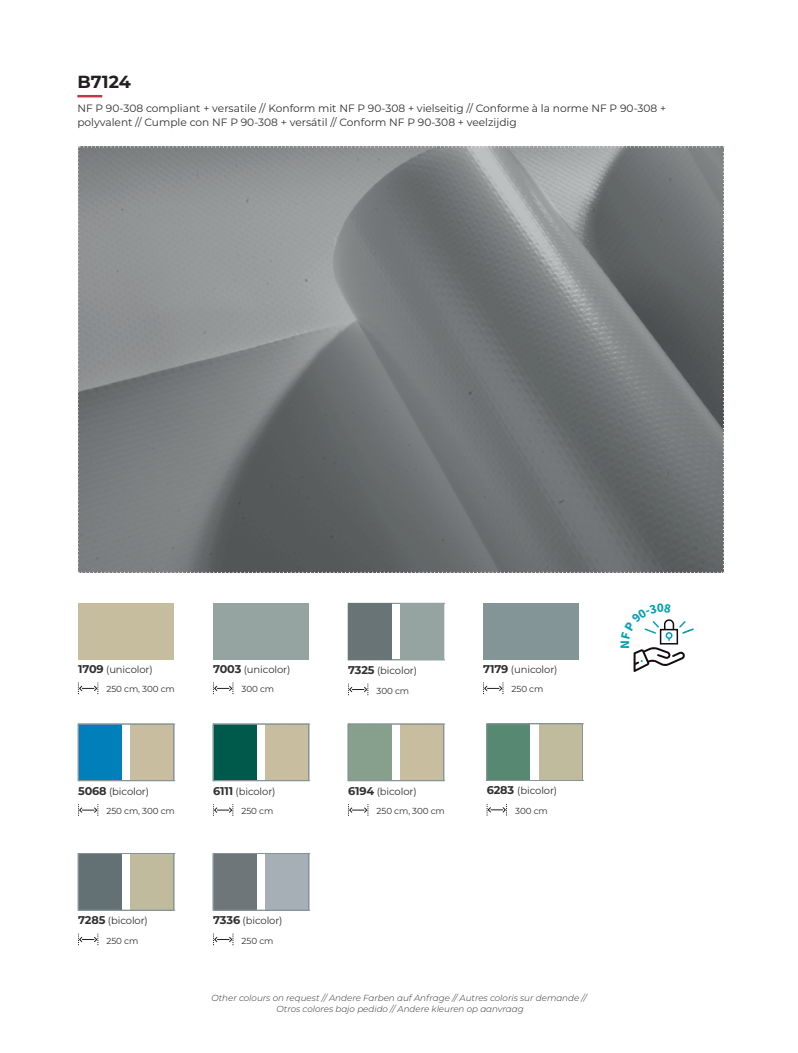
<style>
.page{position:relative;width:798px;height:1053px;background:#fff}
.page>*{position:absolute;margin:0;border:0;box-sizing:border-box;transform-origin:0 0}
.t1{font:700 17.5px "Montserrat";color:#231f20}
.t2{font:10.62px/13.8px "Montserrat";color:#312f30}
.t3{font:10px "Montserrat";letter-spacing:-.01em;color:#312f30}
.t4{font:italic 300 8.75px/10.5px "Montserrat";color:#312f30;text-align:center}
.t5{font:8.75px "Montserrat";letter-spacing:-.01em;color:#312f30}
.s1{font-weight:700;font-size:11.25px}
</style>
<div class="page">
<svg style="left:78px;top:146px;width:646px;height:427px;background:#797d7e"></svg>
<svg style="left:391px;top:603px;width:53px;height:57px"></svg>
<div style="left:78px;top:603px;width:96px;height:56px;background:#c6bd9e"></div>
<svg style="left:78px;top:682px;width:21px;height:12px"></svg>
<svg style="left:486px;top:804px;width:21px;height:11px"></svg>
<svg style="left:213px;top:933px;width:21px;height:12px"></svg>
<svg style="left:348px;top:804px;width:20px;height:11px"></svg>
<div style="left:483px;top:603px;width:95px;height:56px;background:#839597"></div>
<svg style="left:483px;top:682px;width:20px;height:12px"></svg>
<svg style="left:78px;top:804px;width:21px;height:11px"></svg>
<div style="left:213px;top:603px;width:96px;height:56px;background:#96a4a1"></div>
<svg style="left:213px;top:682px;width:20px;height:12px"></svg>
<svg style="left:78px;top:933px;width:21px;height:12px"></svg>
<svg style="left:213px;top:804px;width:20px;height:11px"></svg>
<svg style="left:78px;top:723px;width:97px;height:58px;background:#73a5b1"></svg>
<svg style="left:213px;top:723px;width:97px;height:58px;background:#739683"></svg>
<svg style="left:348px;top:723px;width:96px;height:58px;background:#acb39e"></svg>
<svg style="left:213px;top:853px;width:97px;height:57px;background:#939b9f"></svg>
<svg style="left:78px;top:853px;width:97px;height:57px;background:#9a9e93"></svg>
<svg style="left:486px;top:723px;width:97px;height:58px;background:#95a993"></svg>
<div style="left:348px;top:603px;width:43px;height:57px;background:#687476"></div>
<div style="left:400px;top:603px;width:43px;height:57px;background:#96a4a1"></div>
<svg style="left:348px;top:683px;width:20px;height:12px"></svg>
<hr style="left:77px;top:95px;width:25px;height:2px;background:#c53548">
<svg style="left:633px;top:619px;width:60px;height:53px"></svg>
<h1 class="t1" style="left:77px;top:69px;width:55px">B7124</h1>
<p class="t2" style="left:77px;top:101px;width:590px">NF P 90-308 compliant + versatile // Konform mit NF P 90-308 + vielseitig // Conforme à la norme NF P 90-308 + polyvalent // Cumple con NF P 90-308 + versátil // Conform NF P 90-308 + veelzijdig</p>
<p class="t3" style="left:78px;top:662px;width:76px"><span class="s1">1709</span> (unicolor)</p>
<p class="t5" style="left:106px;top:683px;width:70px">250 cm, 300 cm</p>
<p class="t3" style="left:78px;top:784px;width:72px"><span class="s1">5068</span> (bicolor)</p>
<p class="t5" style="left:106px;top:804px;width:70px">250 cm, 300 cm</p>
<p class="t3" style="left:213px;top:662px;width:79px"><span class="s1">7003</span> (unicolor)</p>
<p class="t5" style="left:241px;top:683px;width:34px">300 cm</p>
<p class="t3" style="left:213px;top:784px;width:64px"><span class="s1">6111</span> (bicolor)</p>
<p class="t5" style="left:241px;top:804px;width:33px">250 cm</p>
<p class="t3" style="left:348px;top:663px;width:70px"><span class="s1">7325</span> (bicolor)</p>
<p class="t5" style="left:376px;top:684px;width:34px">300 cm</p>
<p class="t3" style="left:348px;top:784px;width:70px"><span class="s1">6194</span> (bicolor)</p>
<p class="t5" style="left:376px;top:804px;width:70px">250 cm, 300 cm</p>
<p class="t3" style="left:483px;top:662px;width:76px"><span class="s1">7179</span> (unicolor)</p>
<p class="t5" style="left:511px;top:683px;width:33px">250 cm</p>
<p class="t3" style="left:486px;top:783px;width:72px"><span class="s1">6283</span> (bicolor)</p>
<p class="t5" style="left:515px;top:804px;width:34px">300 cm</p>
<p class="t3" style="left:78px;top:913px;width:71px"><span class="s1">7285</span> (bicolor)</p>
<p class="t5" style="left:106px;top:934px;width:33px">250 cm</p>
<p class="t3" style="left:213px;top:913px;width:71px"><span class="s1">7336</span> (bicolor)</p>
<p class="t5" style="left:241px;top:934px;width:33px">250 cm</p>
<p class="t4" style="left:211px;top:992px;width:376px">Other colours on request // Andere Farben auf Anfrage // Autres coloris sur demande //<br>Otros colores bajo pedido // Andere kleuren op aanvraag</p>
</div>
